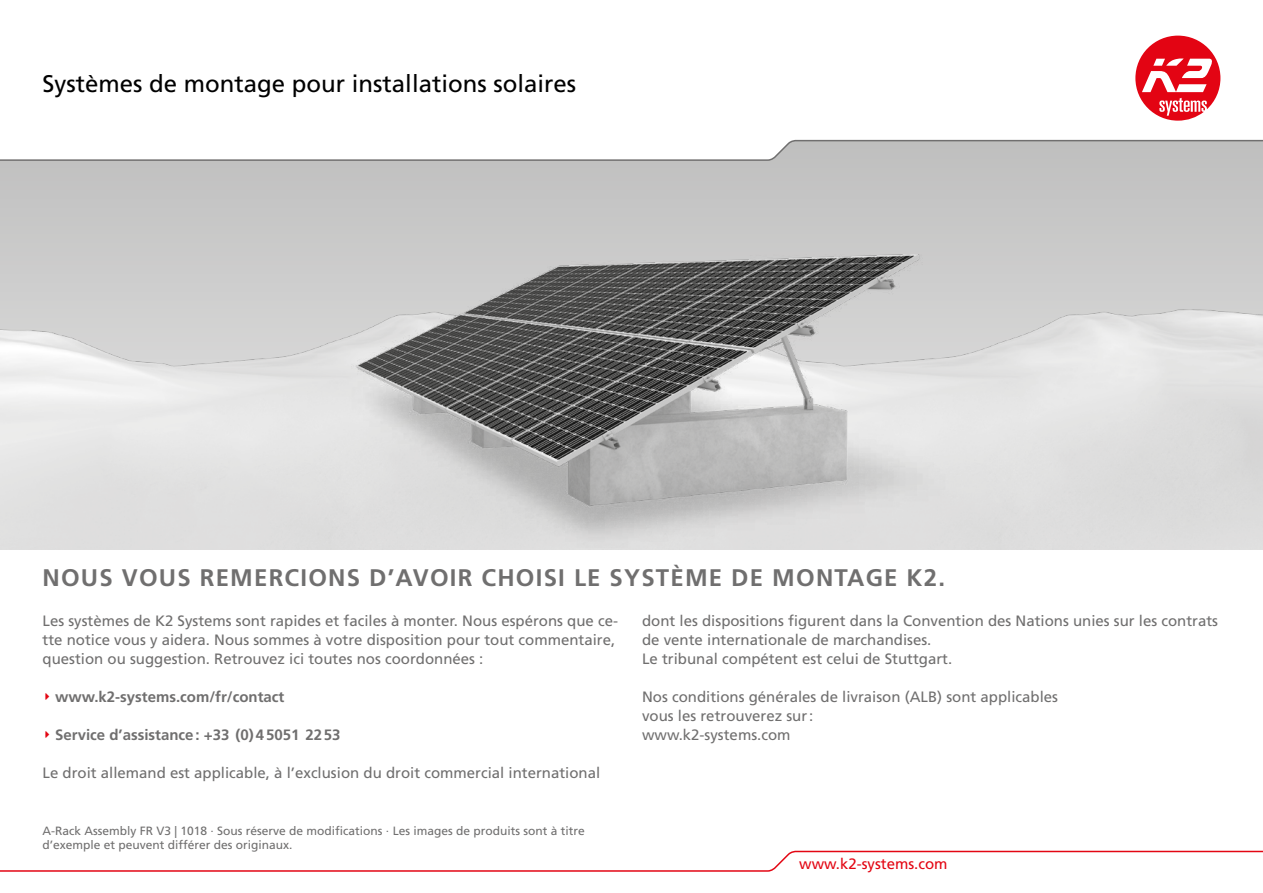
<style>
.page{position:relative;width:1263px;height:893px;background:#fff}
.page>*{position:absolute;margin:0;border:0;box-sizing:border-box;transform-origin:0 0}
.t1{font:700 24px "Frutiger LT Std";letter-spacing:.05em;color:#706f6f}
.t2{font:24px "Frutiger LT Std";color:#000}
.t3{font:15px/19px "Frutiger LT Std";color:#706f6f}
.t4{font:700 15px "Frutiger LT Std";color:#706f6f}
.t5{font:15px "Frutiger LT Std";color:#e30613}
.t6{font:12px/13.5px "Frutiger LT Std";color:#706f6f}
</style>
<div class="page">
<div style="left:0;top:121px;width:1263px;height:374px;background:#c6c6c6"></div>
<img style="left:0;top:292px;width:1263px;height:257px">
<svg style="left:0;top:35px;width:1263px;height:104px"></svg>
<svg style="left:0;top:139px;width:1263px;height:22px"></svg>
<svg style="left:1135px;top:36px;width:85px;height:85px"></svg>
<svg style="left:0;top:850px;width:1263px;height:22px"></svg>
<img style="left:334px;top:254px;width:634px;height:295px">
<h1 class="t2" style="left:43px;top:70px;width:535px">Systèmes de montage pour installations solaires</h1>
<h1 class="t1" style="left:43px;top:564px;width:904px">NOUS VOUS REMERCIONS D’AVOIR CHOISI LE SYSTÈME DE MONTAGE K2.</h1>
<p class="t3" style="left:43px;top:611px;width:577px">Les systèmes de K2 Systems sont rapides et faciles à monter. Nous espérons que ce&shy;tte notice vous y aidera. Nous sommes à votre disposition pour tout commentaire, question ou suggestion. Retrouvez ici toutes nos coordonnées :</p>
<p class="t4" style="left:55px;top:688px;width:231px">www.k2-systems.com/fr/contact</p>
<p class="t4" style="left:55px;top:726px;width:287px">Service d’assistance: +33 (0)45051 2253</p>
<p class="t3" style="left:43px;top:763px;width:559px">Le droit allemand est applicable, à l’exclusion du droit commercial international</p>
<p class="t3" style="left:642px;top:611px;width:577px">dont les dispositions figurent dans la Convention des Nations unies sur les contrats de vente internationale de marchandises.<br>Le tribunal compétent est celui de Stuttgart.</p>
<p class="t3" style="left:642px;top:687px;width:417px">Nos conditions générales de livraison (ALB) sont applicables vous les retrouverez sur:<br>www.k2-systems.com</p>
<p class="t6" style="left:43px;top:824px;width:544px">A-Rack Assembly FR V3 | 1018 · Sous réserve de modifications · Les images de produits sont à titre d’exemple et peuvent différer des originaux.</p>
<p class="t5" style="left:799px;top:854px;width:150px">www.k2-systems.com</p>
</div>
